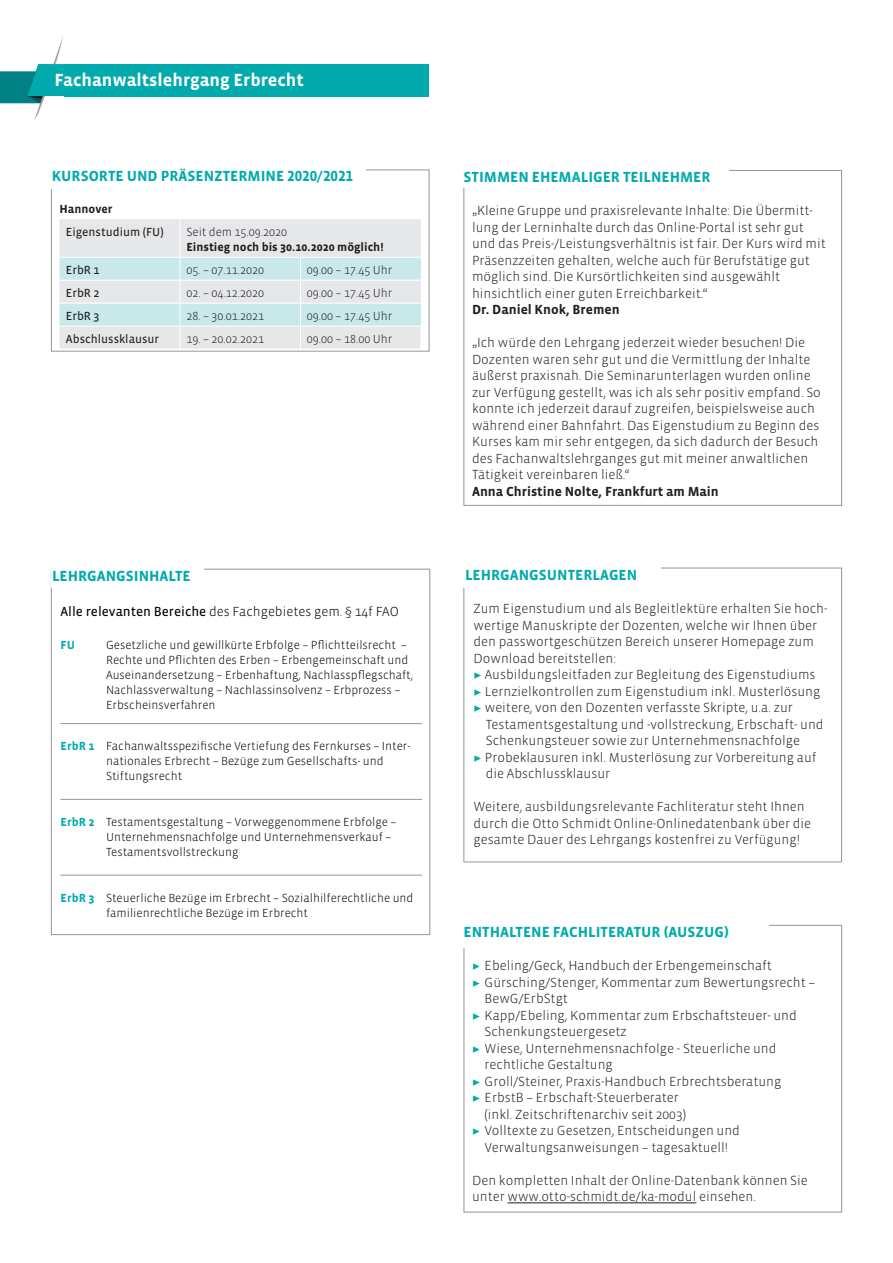
<style>
.page{position:relative;width:893px;height:1263px;background:#fff}
.page>*{position:absolute;margin:0;border:0;box-sizing:border-box;transform-origin:0 0}
.t1{font:700 18px "Vista Sans OTCE";color:#fff}
.Head_Schrift_geraste{font:700 15px "Vista Sans OTCE";color:#00aaad}
.Fliesstext{font:300 13.5px/16.5px "Vista Sans OTCE";color:#231f20}
.Fliesstext-2{font:700 13.5px "Vista Sans OTCE";color:#231f20}
.Fliesstext-3{font:300 13.5px "Vista Sans OTCE";color:#000}
.Fliesstext-4{font:300 12px/15px "Vista Sans OTCE";color:#000}
.Fliesstext_Pfeil{font:300 12px "Vista Sans OTCE";color:#231f20}
.Fliesstext_Pfeil-2{font:12px "Vista Sans OTCE";color:#231f20}
.Fliesstext_Pfeil-3{font:700 12px "Vista Sans OTCE";color:#231f20}
.Head_Schrift_geraste-2{font:700 12px "Vista Sans OTCE";color:#231f20}
.Fliesstext-5{font:700 12px "Vista Sans OTCE";color:#00aaad}
.s1{font-weight:400}
.s2{font-weight:700;color:#00aaad}
.s3{font-family:"Minion Pro";font-weight:400;color:#00aaad}
</style>
<div class="page">
<div style="left:64px;top:64px;width:365px;height:32px;background:#00aaad"></div>
<svg style="left:0;top:36px;width:111px;height:85px"></svg>
<hr style="left:61px;top:723px;width:361px;height:1px;background:#939598">
<hr style="left:61px;top:799px;width:361px;height:1px;background:#939598">
<hr style="left:61px;top:875px;width:361px;height:1px;background:#939598">
<div style="left:60px;top:219px;width:361px;height:38px;background:#e6e7e9"></div>
<hr style="left:180px;top:219px;width:1px;height:38px;background:#fff">
<svg style="left:60px;top:257px;width:361px;height:92px;background:#d9e8ea"></svg>
<div style="left:463px;top:568px;width:379px;height:294px;border:1px solid #939598"></div>
<div style="left:463px;top:565px;width:198px;height:22px;background:#fff"></div>
<hr style="left:507px;top:1202px;width:189px;height:1px;background:#231f20">
<h1 class="t1" style="left:54px;top:70px;width:251px">Fachanwaltslehrgang Erbrecht</h1>
<p class="Head_Schrift_geraste" style="left:52px;top:168px;width:303px">KURSORTE UND PRÄSENZTERMINE 2020/2021</p>
<p class="Head_Schrift_geraste-2" style="left:60px;top:202px;width:55px">Hannover</p>
<p class="Fliesstext_Pfeil-2" style="left:66px;top:225px;width:99px">Eigenstudium (FU)</p>
<p class="Fliesstext_Pfeil" style="left:186px;top:225px;width:102px">Seit dem 15.09.2020</p>
<p class="Fliesstext_Pfeil-3" style="left:186px;top:240px;width:199px">Einstieg noch bis 30.10.2020 möglich!</p>
<p class="Fliesstext_Pfeil-2" style="left:66px;top:263px;width:35px">ErbR 1</p>
<p class="Fliesstext_Pfeil" style="left:186px;top:263px;width:79px">05. – 07.11.2020</p>
<p class="Fliesstext_Pfeil" style="left:307px;top:263px;width:87px">09.00 – 17.45 Uhr</p>
<p class="Fliesstext_Pfeil-2" style="left:66px;top:286px;width:35px">ErbR 2</p>
<p class="Fliesstext_Pfeil" style="left:186px;top:286px;width:79px">02. – 04.12.2020</p>
<p class="Fliesstext_Pfeil" style="left:307px;top:286px;width:87px">09.00 – 17.45 Uhr</p>
<p class="Fliesstext_Pfeil-2" style="left:66px;top:309px;width:35px">ErbR 3</p>
<p class="Fliesstext_Pfeil" style="left:186px;top:309px;width:79px">28. – 30.01.2021</p>
<p class="Fliesstext_Pfeil" style="left:307px;top:309px;width:87px">09.00 – 17.45 Uhr</p>
<p class="Fliesstext_Pfeil-2" style="left:66px;top:332px;width:95px">Abschlussklausur</p>
<p class="Fliesstext_Pfeil" style="left:186px;top:332px;width:79px">19. – 20.02.2021</p>
<p class="Fliesstext_Pfeil" style="left:307px;top:332px;width:87px">09.00 – 18.00 Uhr</p>
<p class="Head_Schrift_geraste" style="left:52px;top:568px;width:140px">LEHRGANGSINHALTE</p>
<p class="Fliesstext-3" style="left:61px;top:604px;width:340px"><span class="s1">Alle relevanten Bereiche</span> des Fachgebietes gem. § 14f FAO</p>
<p class="Fliesstext-5" style="left:61px;top:638px;width:16px">FU</p>
<p class="Fliesstext-4" style="left:106px;top:637px;width:309px">Gesetzliche und gewillkürte Erbfolge – Pflichtteilsrecht – Rechte und Pflichten des Erben – Erbengemeinschaft und Auseinandersetzung – Erbenhaftung, Nachlasspflegschaft, Nachlassverwaltung – Nachlassinsolvenz – Erbprozess – Erbscheinsverfahren</p>
<p class="Fliesstext-4" style="left:106px;top:739px;width:306px;text-indent:-45px"><span class="s2">ErbR 1</span> Fachanwaltsspezifische Vertiefung des Fernkurses – Inter&shy;nationales Erbrecht – Bezüge zum Gesellschafts- und<br>Stiftungsrecht</p>
<p class="Fliesstext-4" style="left:106px;top:814px;width:292px;text-indent:-45px"><span class="s2">ErbR 2</span> Testamentsgestaltung – Vorweggenommene Erbfolge –<br>Unternehmensnachfolge und Unternehmensverkauf –<br>Testamentsvollstreckung</p>
<p class="Fliesstext-4" style="left:106px;top:890px;width:309px;text-indent:-45px"><span class="s2">ErbR 3</span> Steuerliche Bezüge im Erbrecht – Sozialhilferechtliche und familienrechtliche Bezüge im Erbrecht</p>
<p class="Head_Schrift_geraste" style="left:463px;top:169px;width:248px">STIMMEN EHEMALIGER TEILNEHMER</p>
<p class="Fliesstext" style="left:472px;top:202px;width:355px">„Kleine Gruppe und praxisrelevante Inhalte: Die Übermitt&shy;lung der Lerninhalte durch das Online-Portal ist sehr gut und das Preis-/Leistungsverhältnis ist fair. Der Kurs wird mit Präsenzzeiten gehalten, welche auch für Berufstätige gut möglich sind. Die Kursörtlichkeiten sind ausgewählt hinsichtlich einer guten Erreichbarkeit.“</p>
<p class="Fliesstext-2" style="left:472px;top:302px;width:149px">Dr. Daniel Knok, Bremen</p>
<p class="Fliesstext" style="left:472px;top:334px;width:350px">„Ich würde den Lehrgang jederzeit wieder besuchen! Die Dozenten waren sehr gut und die Vermittlung der Inhalte äußerst praxisnah. Die Seminarunterlagen wurden online zur Verfügung gestellt, was ich als sehr positiv empfand. So konnte ich jederzeit darauf zugreifen, beispielsweise auch während einer Bahnfahrt. Das Eigenstudium zu Beginn des Kurses kam mir sehr entgegen, da sich dadurch der Besuch des Fachanwaltslehrganges gut mit meiner anwaltlichen Tätigkeit vereinbaren ließ.“</p>
<p class="Fliesstext-2" style="left:472px;top:484px;width:248px">Anna Christine Nolte, Frankfurt am Main</p>
<p class="Head_Schrift_geraste" style="left:465px;top:566px;width:174px">LEHRGANGSUNTERLAGEN</p>
<p class="Fliesstext" style="left:474px;top:600px;width:355px">Zum Eigenstudium und als Begleitlektüre erhalten Sie hoch&shy;wertige Manuskripte der Dozenten, welche wir Ihnen über den passwortgeschützen Bereich unserer Homepage zum Download bereitstellen:</p>
<p class="Fliesstext" style="left:474px;top:666px;width:344px"><span class="s3">▶</span> Ausbildungsleitfaden zur Begleitung des Eigenstudiums</p>
<p class="Fliesstext" style="left:474px;top:683px;width:348px"><span class="s3">▶</span> Lernzielkontrollen zum Eigenstudium inkl. Musterlösung</p>
<p class="Fliesstext" style="left:486px;top:699px;width:339px;text-indent:-12px"><span class="s3">▶</span> weitere, von den Dozenten verfasste Skripte, u.a. zur<br>Testamentsgestaltung und -vollstreckung, Erbschaft- und<br>Schenkungsteuer sowie zur Unternehmensnachfolge</p>
<p class="Fliesstext" style="left:486px;top:749px;width:332px;text-indent:-12px"><span class="s3">▶</span> Probeklausuren inkl. Musterlösung zur Vorbereitung auf die Abschlussklausur</p>
<p class="Fliesstext" style="left:474px;top:798px;width:339px">Weitere, ausbildungsrelevante Fachliteratur steht Ihnen durch die Otto Schmidt Online-Onlinedatenbank über die gesamte Dauer des Lehrgangs kostenfrei zu Verfügung!</p>
<p class="Head_Schrift_geraste" style="left:464px;top:923px;width:267px">ENTHALTENE FACHLITERATUR (AUSZUG)</p>
<p class="Fliesstext" style="left:472px;top:957px;width:301px"><span class="s3">▶</span> Ebeling/Geck, Handbuch der Erbengemeinschaft</p>
<p class="Fliesstext" style="left:485px;top:973px;width:332px;text-indent:-13px"><span class="s3">▶</span> Gürsching/Stenger, Kommentar zum Bewertungsrecht –<br>BewG/ErbStgt</p>
<p class="Fliesstext" style="left:485px;top:1006px;width:314px;text-indent:-13px"><span class="s3">▶</span> Kapp/Ebeling, Kommentar zum Erbschaftsteuer- und<br>Schenkungsteuergesetz</p>
<p class="Fliesstext" style="left:485px;top:1039px;width:293px;text-indent:-13px"><span class="s3">▶</span> Wiese, Unternehmensnachfolge - Steuerliche und rechtliche Gestaltung</p>
<p class="Fliesstext" style="left:472px;top:1072px;width:311px"><span class="s3">▶</span> Groll/Steiner, Praxis-Handbuch Erbrechtsberatung</p>
<p class="Fliesstext" style="left:485px;top:1089px;width:203px;text-indent:-12px"><span class="s3">▶</span> ErbstB – Erbschaft-Steuerberater (inkl. Zeitschriftenarchiv seit 2003)</p>
<p class="Fliesstext" style="left:472px;top:1122px;width:269px;text-align:center"><span class="s3">▶</span> Volltexte zu Gesetzen, Entscheidungen und<br>Verwaltungsanweisungen – tagesaktuell!</p>
<p class="Fliesstext" style="left:472px;top:1171px;width:337px">Den kompletten Inhalt der Online-Datenbank können Sie unter www.otto-schmidt.de/ka-modul einsehen.</p>
</div>
